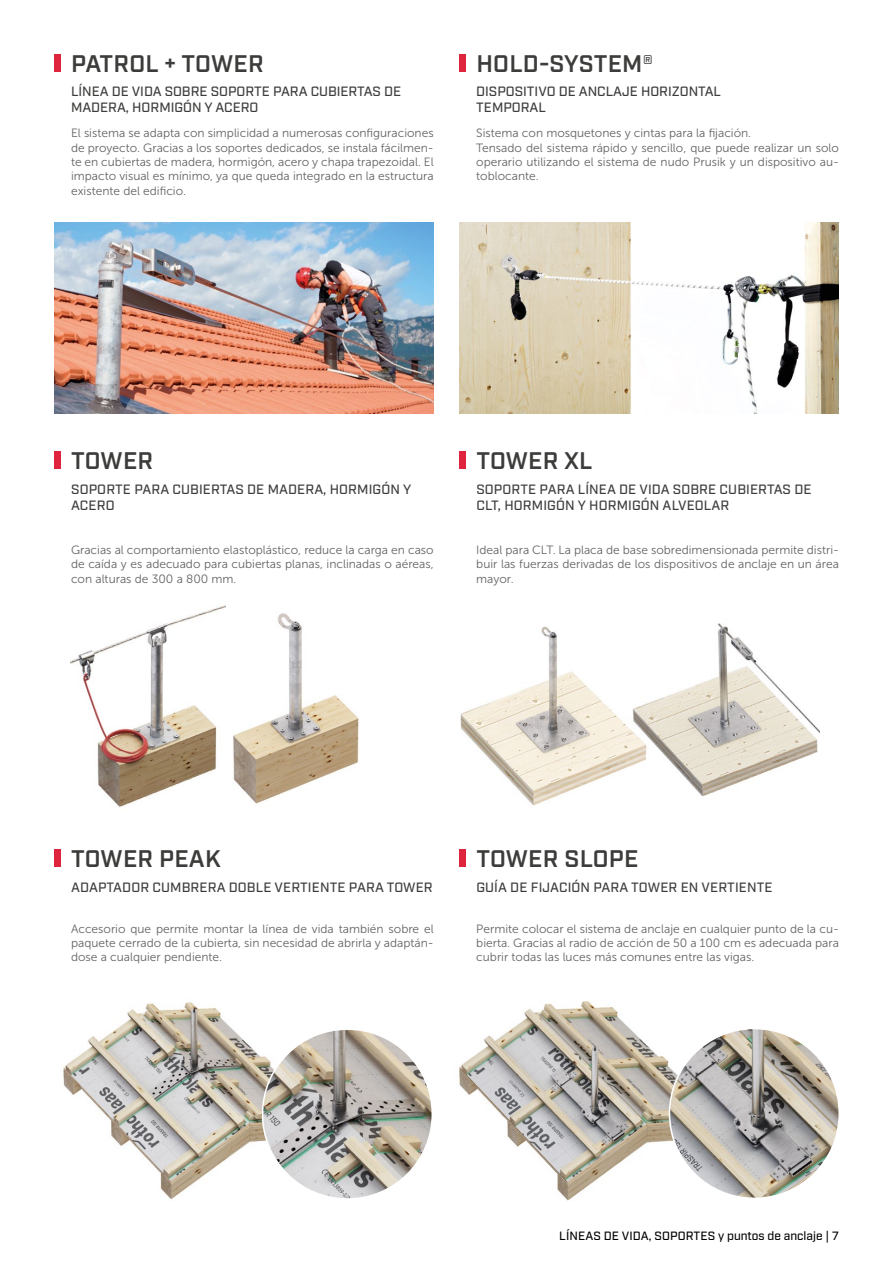
<style>
.page{position:relative;width:893px;height:1263px;background:#fff}
.page>*{position:absolute;margin:0;border:0;box-sizing:border-box;transform-origin:0 0}
.t1{font:600 24px "Industry";letter-spacing:.01em;color:#3c3c3b}
.t2{font:500 13.5px/16.2px "Industry";letter-spacing:.01em;color:#3c3c3b}
.t3{font:12px/14.4px "Museo Sans 300";color:#646363;text-align:justify}
.t4{font:500 12px "Industry";color:#000}
</style>
<div class="page">
<div style="left:54px;top:54px;width:6px;height:17px;background:#de253d"></div>
<div style="left:459px;top:54px;width:7px;height:17px;background:#de253d"></div>
<div style="left:54px;top:849px;width:6px;height:18px;background:#de253d"></div>
<div style="left:54px;top:452px;width:6px;height:17px;background:#de253d"></div>
<div style="left:459px;top:452px;width:7px;height:17px;background:#de253d"></div>
<div style="left:459px;top:849px;width:7px;height:18px;background:#de253d"></div>
<img style="left:54px;top:222px;width:380px;height:191px">
<img style="left:70px;top:605px;width:155px;height:202px">
<img style="left:225px;top:605px;width:134px;height:199px">
<img style="left:673px;top:623px;width:146px;height:174px">
<img style="left:461px;top:626px;width:212px;height:180px">
<img style="left:459px;top:1001px;width:219px;height:199px">
<img style="left:63px;top:1002px;width:211px;height:198px">
<img style="left:669px;top:1028px;width:170px;height:170px;border-radius:85px">
<img style="left:263px;top:1029px;width:169px;height:170px;border-radius:85px">
<img style="left:460px;top:222px;width:379px;height:191px">
<h1 class="t1" style="left:71px;top:49px;width:194px">PATROL + TOWER</h1>
<p class="t2" style="left:71px;top:84px;width:332px">LÍNEA DE VIDA SOBRE SOPORTE PARA CUBIERTAS DE<br>MADERA, HORMIGÓN Y ACERO</p>
<p class="t3" style="left:71px;top:126px;width:364px">El sistema se adapta con simplicidad a numerosas configuraciones de proyecto. Gracias a los soportes dedicados, se instala fácilmen&shy;te en cubiertas de madera, hormigón, acero y chapa trapezoidal. El impacto visual es mínimo, ya que queda integrado en la estructura existente del edificio.</p>
<h1 class="t1" style="left:476px;top:49px;width:178px">HOLD-SYSTEM®</h1>
<p class="t2" style="left:476px;top:84px;width:246px">DISPOSITIVO DE ANCLAJE HORIZONTAL<br>TEMPORAL</p>
<p class="t3" style="left:476px;top:126px;width:364px;text-align:left">Sistema con mosquetones y cintas para la fijación.<br>Tensado del sistema rápido y sencillo, que puede realizar un solo operario utilizando el sistema de nudo Prusik y un dispositivo au&shy;toblocante.</p>
<h1 class="t1" style="left:71px;top:447px;width:84px">TOWER</h1>
<p class="t2" style="left:71px;top:482px;width:342px">SOPORTE PARA CUBIERTAS DE MADERA, HORMIGÓN Y<br>ACERO</p>
<p class="t3" style="left:71px;top:542px;width:364px">Gracias al comportamiento elastoplástico, reduce la carga en caso de caída y es adecuado para cubiertas planas, inclinadas o aéreas, con alturas de 300 a 800 mm.</p>
<h1 class="t1" style="left:476px;top:447px;width:118px">TOWER XL</h1>
<p class="t2" style="left:476px;top:482px;width:337px">SOPORTE PARA LÍNEA DE VIDA SOBRE CUBIERTAS DE<br>CLT, HORMIGÓN Y HORMIGÓN ALVEOLAR</p>
<p class="t3" style="left:476px;top:542px;width:364px">Ideal para CLT. La placa de base sobredimensionada permite distri&shy;buir las fuerzas derivadas de los dispositivos de anclaje en un área mayor.</p>
<h1 class="t1" style="left:71px;top:844px;width:151px">TOWER PEAK</h1>
<p class="t2" style="left:71px;top:879px;width:363px">ADAPTADOR CUMBRERA DOBLE VERTIENTE PARA TOWER</p>
<p class="t3" style="left:71px;top:921px;width:364px">Accesorio que permite montar la línea de vida también sobre el paquete cerrado de la cubierta, sin necesidad de abrirla y adaptán&shy;dose a cualquier pendiente.</p>
<h1 class="t1" style="left:476px;top:844px;width:163px">TOWER SLOPE</h1>
<p class="t2" style="left:476px;top:879px;width:298px">GUÍA DE FIJACIÓN PARA TOWER EN VERTIENTE</p>
<p class="t3" style="left:476px;top:921px;width:364px">Permite colocar el sistema de anclaje en cualquier punto de la cu&shy;bierta. Gracias al radio de acción de 50 a 100 cm es adecuada para cubrir todas las luces más comunes entre las vigas.</p>
<p class="t4" style="left:559px;top:1229px;width:281px">LÍNEAS DE VIDA, SOPORTES y puntos de anclaje | 7</p>
</div>
